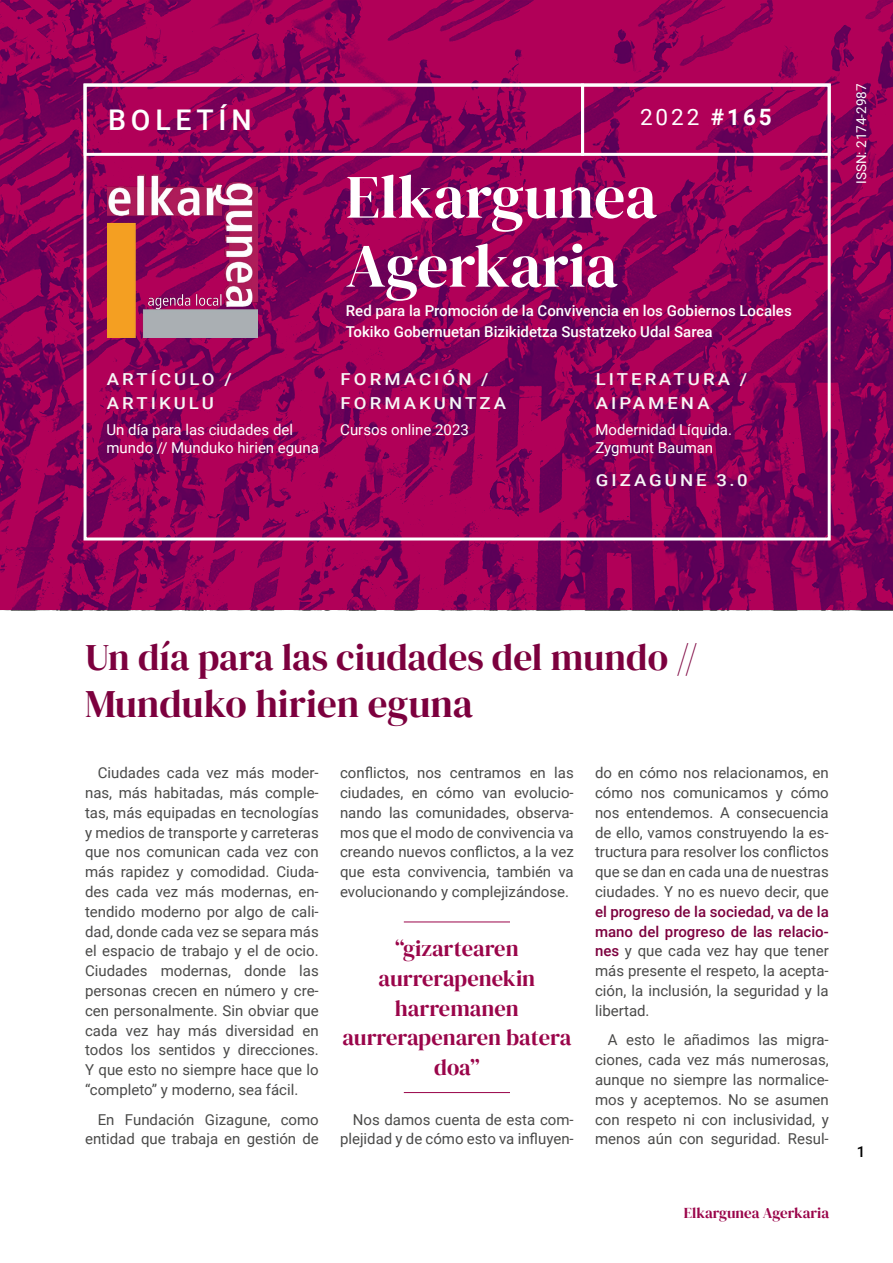
<style>
.page{position:relative;width:893px;height:1263px;background:#fff}
.page>*{position:absolute;margin:0;border:0;box-sizing:border-box;transform-origin:0 0}
.t1{font:61.5px/69px "DM Serif Display";color:#fff}
.t2{font:39px "DM Serif Display";color:#7c003e}
.t3{font:37.5px "DM Serif Display";color:#7c003e}
.t4{font:500 28.5px "Roboto";letter-spacing:.165em;color:#fff}
.t5{font:22.5px/29.7px "DM Serif Display";color:#9a054a;text-align:center}
.t6{font:22.5px "Roboto";color:#fff}
.t7{font:500 16.5px/24px "Roboto";letter-spacing:.165em;color:#f6f6f6;scale:1.12 1}
.t8{font:15px/19.8px "Roboto";color:#4a4a49;text-align:justify}
.t9{font:500 15px/20.7px "Roboto";color:#fff}
.t10{font:15px/18px "Roboto";color:#fff}
.t11{font:15px "DM Serif Display";color:#9a054a}
.t12{font:500 15px "Roboto";color:#000}
.t13{font:13.5px "Roboto";color:#fff}
.s1{font-weight:700}
.s2{font-weight:500;color:#7c003e}
</style>
<div class="page">
<svg style="left:0;top:0;width:893px;height:610px;background:#930259"></svg>
<img style="left:107px;top:174px;width:151px;height:163px">
<div style="left:84px;top:84px;width:500px;height:72px;border:3px solid #fff"></div>
<div style="left:581px;top:84px;width:250px;height:72px;border:3px solid #fff"></div>
<hr style="left:404px;top:921px;width:106px;height:1px;background:#9a054a">
<hr style="left:404px;top:1092px;width:106px;height:1px;background:#9a054a">
<h3 class="t4" style="left:108px;top:100px;width:145px">BOLETÍN</h3>
<h3 class="t6" style="left:640px;top:101px;width:133px">2022 <span class="s1">#165</span></h3>
<p class="t7" style="left:107px;top:366px;width:113px">ARTÍCULO /<br>ARTIKULU</p>
<p class="t10" style="left:107px;top:420px;width:214px">Un día para las ciudades del mundo // Munduko hirien eguna</p>
<h1 class="t1" style="left:346px;top:163px;width:313px">Elkargunea<br>Agerkaria</h1>
<p class="t9" style="left:346px;top:300px;width:447px">Red para la Promoción de la Convivencia en los Gobiernos Locales<br>Tokiko Gobernuetan Bizikidetza Sustatzeko Udal Sarea</p>
<p class="t7" style="left:341px;top:366px;width:149px">FORMACIÓN /<br>FORMAKUNTZA</p>
<p class="t10" style="left:340px;top:420px;width:130px">Cursos online 2023</p>
<p class="t7" style="left:596px;top:366px;width:137px">LITERATURA /<br>AIPAMENA</p>
<p class="t10" style="left:595px;top:420px;width:138px">Modernidad Líquida.<br>Zygmunt Bauman</p>
<p class="t7" style="left:596px;top:467px;width:137px">GIZAGUNE 3.0</p>
<p class="t13" style="left:852px;top:184px;width:102px;rotate:-90deg">ISSN: 2174-2987</p>
<h3 class="t3" style="left:85px;top:636px;width:614px">Un día para las ciudades del mundo //</h3>
<h2 class="t2" style="left:85px;top:681px;width:389px">Munduko hirien eguna</h2>
<p class="t8" style="left:85px;top:762px;width:235px;text-indent:13px">Ciudades cada vez más moder&shy;nas, más habitadas, más comple&shy;tas, más equipadas en tecnologías y medios de transporte y carreteras que nos comunican cada vez con más rapidez y comodidad. Ciuda&shy;des cada vez más modernas, en&shy;tendido moderno por algo de cali&shy;dad, donde cada vez se separa más el espacio de trabajo y el de ocio.<br>Ciudades modernas, donde las personas crecen en número y cre&shy;cen personalmente. Sin obviar que cada vez hay más diversidad en todos los sentidos y direcciones.<br>Y que esto no siempre hace que lo “completo” y moderno, sea fácil.</p>
<p class="t8" style="left:85px;top:1109px;width:235px;text-align:right">En Fundación Gizagune, como entidad que trabaja en gestión de</p>
<p class="t8" style="left:340px;top:762px;width:235px">conflictos, nos centramos en las ciudades, en cómo van evolucio&shy;nando las comunidades, observa&shy;mos que el modo de convivencia va creando nuevos conflictos, a la vez que esta convivencia, también va evolucionando y complejizándose.</p>
<h3 class="t5" style="left:342px;top:934px;width:230px">“gizartearen aurrerapenekin harremanen aurrerapenaren batera doa”</h3>
<p class="t8" style="left:340px;top:1109px;width:235px;text-align:right">Nos damos cuenta de esta com&shy;plejidad y de cómo esto va influyen-</p>
<p class="t8" style="left:595px;top:762px;width:235px">do en cómo nos relacionamos, en cómo nos comunicamos y cómo nos entendemos. A consecuencia de ello, vamos construyendo la es&shy;tructura para resolver los conflictos que se dan en cada una de nuestras ciudades. Y no es nuevo decir, que</p>
<p class="t8" style="left:595px;top:901px;width:235px"><span class="s2">el progreso de la sociedad, va de la mano del progreso de las relacio&shy;nes</span> y que cada vez hay que tener más presente el respeto, la acepta&shy;ción, la inclusión, la seguridad y la libertad.</p>
<p class="t8" style="left:595px;top:1030px;width:235px;text-indent:13px">A esto le añadimos las migra&shy;ciones, cada vez más numerosas, aunque no siempre las normalice&shy;mos y aceptemos. No se asumen con respeto ni con inclusividad, y menos aún con seguridad. Resul-</p>
<p class="t11" style="left:684px;top:1204px;width:147px">Elkargunea Agerkaria</p>
<p class="t12" style="left:857px;top:1141px;width:10px">1</p>
</div>
